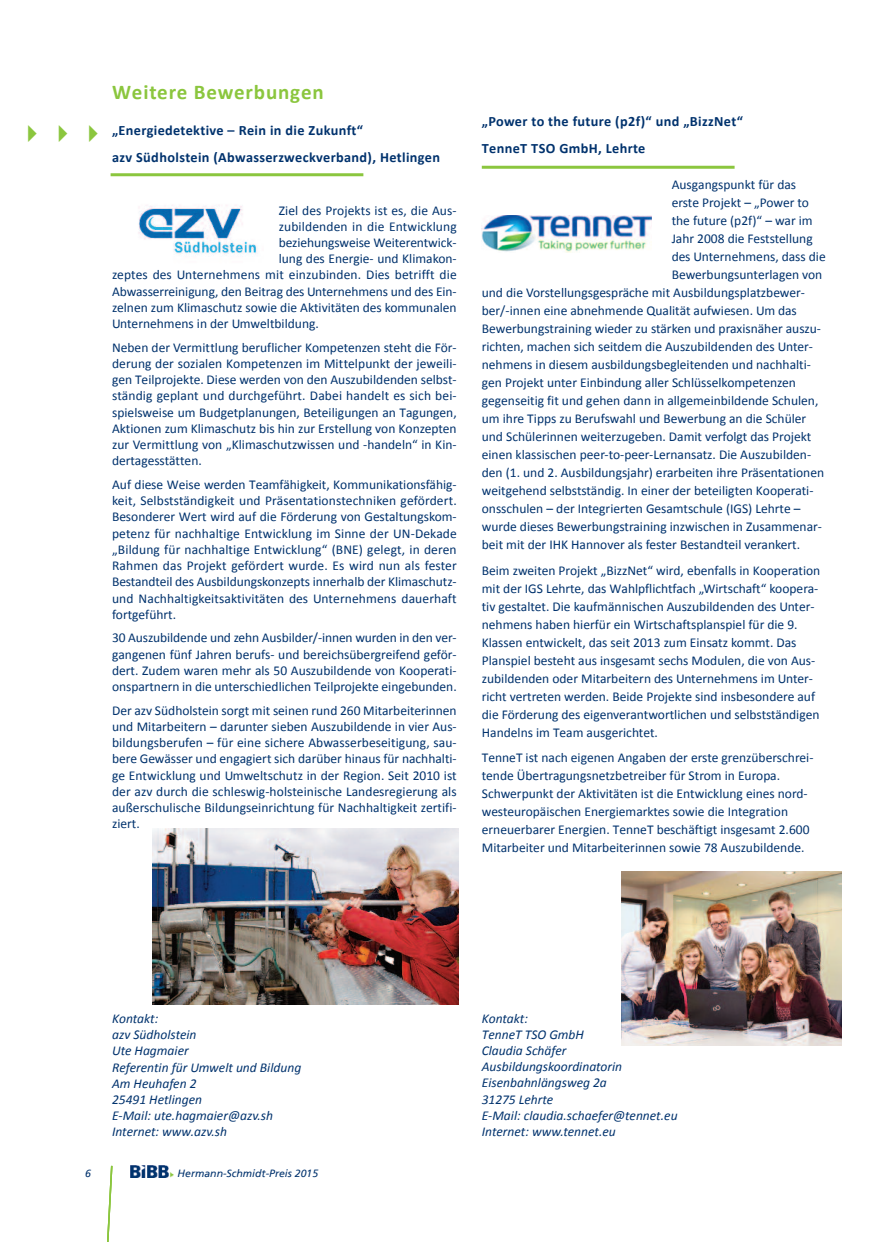
<style>
.page{position:relative;width:872px;height:1242px;background:#fff}
.page>*{position:absolute;margin:0;border:0;box-sizing:border-box;transform-origin:0 0}
.t1{font:27px "Webdings";color:#8bc63e}
.t2{font:700 21px "Calibri";letter-spacing:.04em;color:#8bc63e}
.t3{font:700 14.25px/27px "Calibri";letter-spacing:.025em;color:#00326d}
.t4{font:13.5px/16.2px "Calibri";color:#00326d;text-align:justify}
.t5{font:italic 13.5px/16.2px "Calibri";color:#00326d}
.t6{font:italic 10.5px "Frutiger";color:#00326d}
</style>
<div class="page">
<img style="left:131px;top:1165px;width:42px;height:12px">
<svg style="left:107px;top:1165px;width:6px;height:77px"></svg>
<hr style="left:111px;top:173px;width:252px;height:3px;background:#8bc63e">
<img style="left:152px;top:828px;width:306px;height:176px">
<img style="left:138px;top:205px;width:119px;height:49px">
<hr style="left:482px;top:166px;width:252px;height:3px;background:#8bc63e">
<img style="left:622px;top:872px;width:219px;height:173px">
<img style="left:482px;top:215px;width:169px;height:37px">
<h1 class="t1" style="left:18px;top:121px;width:90px">✔✔✔</h1>
<h2 class="t2" style="left:112px;top:83px;width:213px">Weitere Bewerbungen</h2>
<p class="t3" style="left:112px;top:118px;width:329px">„Energiedetektive – Rein in die Zukunft“<br>azv Südholstein (Abwasserzweckverband), Hetlingen</p>
<p class="t4" style="left:279px;top:203px;width:179px">Ziel des Projekts ist es, die Aus-</p>
<p class="t4" style="left:279px;top:219px;width:179px">zubildenden in die Entwicklung</p>
<p class="t4" style="left:279px;top:235px;width:179px">beziehungsweise Weiterentwick-</p>
<p class="t4" style="left:279px;top:252px;width:179px">lung des Energie- und Klimakon-</p>
<p class="t4" style="left:112px;top:268px;width:346px">zeptes des Unternehmens mit einzubinden. Dies betrifft die</p>
<p class="t4" style="left:112px;top:284px;width:346px">Abwasserreinigung, den Beitrag des Unternehmens und des Ein-</p>
<p class="t4" style="left:112px;top:300px;width:346px">zelnen zum Klimaschutz sowie die Aktivitäten des kommunalen</p>
<p class="t4" style="left:112px;top:317px;width:208px">Unternehmens in der Umweltbildung.</p>
<p class="t4" style="left:112px;top:340px;width:346px">Neben der Vermittlung beruflicher Kompetenzen steht die För&shy;derung der sozialen Kompetenzen im Mittelpunkt der jeweili&shy;gen Teilprojekte. Diese werden von den Auszubildenden selbst&shy;ständig geplant und durchgeführt. Dabei handelt es sich bei&shy;spielsweise um Budgetplanungen, Beteiligungen an Tagungen, Aktionen zum Klimaschutz bis hin zur Erstellung von Konzepten zur Vermittlung von „Klimaschutzwissen und -handeln“ in Kin&shy;dertagesstätten.</p>
<p class="t4" style="left:112px;top:477px;width:346px">Auf diese Weise werden Teamfähigkeit, Kommunikationsfähig&shy;keit, Selbstständigkeit und Präsentationstechniken gefördert.<br>Besonderer Wert wird auf die Förderung von Gestaltungskom&shy;petenz für nachhaltige Entwicklung im Sinne der UN-Dekade „Bildung für nachhaltige Entwicklung“ (BNE) gelegt, in deren Rahmen das Projekt gefördert wurde. Es wird nun als fester Bestandteil des Ausbildungskonzepts innerhalb der Klimaschutz&shy;und Nachhaltigkeitsaktivitäten des Unternehmens dauerhaft fortgeführt.</p>
<p class="t4" style="left:112px;top:631px;width:346px">30 Auszubildende und zehn Ausbilder/-innen wurden in den ver&shy;gangenen fünf Jahren berufs- und bereichsübergreifend geför&shy;dert. Zudem waren mehr als 50 Auszubildende von Kooperati&shy;onspartnern in die unterschiedlichen Teilprojekte eingebunden.</p>
<p class="t4" style="left:112px;top:703px;width:346px">Der azv Südholstein sorgt mit seinen rund 260 Mitarbeiterinnen und Mitarbeitern – darunter sieben Auszubildende in vier Aus&shy;bildungsberufen – für eine sichere Abwasserbeseitigung, sau&shy;bere Gewässer und engagiert sich darüber hinaus für nachhalti&shy;ge Entwicklung und Umweltschutz in der Region. Seit 2010 ist der azv durch die schleswig-holsteinische Landesregierung als außerschulische Bildungseinrichtung für Nachhaltigkeit zertifi&shy;ziert.</p>
<p class="t3" style="left:482px;top:109px;width:263px">„Power to the future (p2f)“ und „BizzNet“<br>TenneT TSO GmbH, Lehrte</p>
<p class="t4" style="left:671px;top:178px;width:126px">Ausgangspunkt für das</p>
<p class="t4" style="left:671px;top:196px;width:139px">erste Projekt – „Power to</p>
<p class="t4" style="left:671px;top:214px;width:143px">the future (p2f)“ – war im</p>
<p class="t4" style="left:671px;top:232px;width:142px">Jahr 2008 die Feststellung</p>
<p class="t4" style="left:671px;top:250px;width:156px">des Unternehmens, dass die</p>
<p class="t4" style="left:671px;top:268px;width:152px">Bewerbungsunterlagen von</p>
<p class="t4" style="left:482px;top:286px;width:325px">und die Vorstellungsgespräche mit Ausbildungsplatzbewer-</p>
<p class="t4" style="left:482px;top:304px;width:317px">ber/-innen eine abnehmende Qualität aufwiesen. Um das</p>
<p class="t4" style="left:482px;top:322px;width:341px">Bewerbungstraining wieder zu stärken und praxisnäher auszu-</p>
<p class="t4" style="left:482px;top:340px;width:333px">richten, machen sich seitdem die Auszubildenden des Unter-</p>
<p class="t4" style="left:482px;top:358px;width:331px">nehmens in diesem ausbildungsbegleitenden und nachhalti-</p>
<p class="t4" style="left:482px;top:376px;width:316px">gen Projekt unter Einbindung aller Schlüsselkompetenzen</p>
<p class="t4" style="left:482px;top:394px;width:338px">gegenseitig fit und gehen dann in allgemeinbildende Schulen,</p>
<p class="t4" style="left:482px;top:412px;width:326px">um ihre Tipps zu Berufswahl und Bewerbung an die Schüler</p>
<p class="t4" style="left:482px;top:430px;width:331px">und Schülerinnen weiterzugeben. Damit verfolgt das Projekt</p>
<p class="t4" style="left:482px;top:448px;width:331px">einen klassischen peer-to-peer-Lernansatz. Die Auszubilden-</p>
<p class="t4" style="left:482px;top:466px;width:344px">den (1. und 2. Ausbildungsjahr) erarbeiten ihre Präsentationen</p>
<p class="t4" style="left:482px;top:484px;width:333px">weitgehend selbstständig. In einer der beteiligten Kooperati-</p>
<p class="t4" style="left:482px;top:502px;width:320px">onsschulen – der Integrierten Gesamtschule (IGS) Lehrte –</p>
<p class="t4" style="left:482px;top:520px;width:342px">wurde dieses Bewerbungstraining inzwischen in Zusammenar-</p>
<p class="t4" style="left:482px;top:538px;width:320px">beit mit der IHK Hannover als fester Bestandteil verankert.</p>
<p class="t4" style="left:482px;top:562px;width:340px;line-height:18px;text-align:left">Beim zweiten Projekt „BizzNet“ wird, ebenfalls in Kooperation mit der IGS Lehrte, das Wahlpflichtfach „Wirtschaft“ koopera&shy;tiv gestaltet. Die kaufmännischen Auszubildenden des Unter&shy;nehmens haben hierfür ein Wirtschaftsplanspiel für die 9.<br>Klassen entwickelt, das seit 2013 zum Einsatz kommt. Das Planspiel besteht aus insgesamt sechs Modulen, die von Aus&shy;zubildenden oder Mitarbeitern des Unternehmens im Unter&shy;richt vertreten werden. Beide Projekte sind insbesondere auf die Förderung des eigenverantwortlichen und selbstständigen Handelns im Team ausgerichtet.</p>
<p class="t4" style="left:482px;top:750px;width:333px;line-height:18px;text-align:left">TenneT ist nach eigenen Angaben der erste grenzüberschrei&shy;tende Übertragungsnetzbetreiber für Strom in Europa.<br>Schwerpunkt der Aktivitäten ist die Entwicklung eines nord&shy;westeuropäischen Energiemarktes sowie die Integration erneuerbarer Energien. TenneT beschäftigt insgesamt 2.600<br>Mitarbeiter und Mitarbeiterinnen sowie 78 Auszubildende.</p>
<p class="t5" style="left:112px;top:1011px;width:191px">Kontakt:<br>azv Südholstein<br>Ute Hagmaier<br>Referentin für Umwelt und Bildung<br>Am Heuhafen 2<br>25491 Hetlingen<br>E-Mail: ute.hagmaier@azv.sh<br>Internet: www.azv.sh</p>
<p class="t6" style="left:85px;top:1167px;width:7px">6</p>
<p class="t6" style="left:178px;top:1167px;width:142px">Hermann-Schmidt-Preis 2015</p>
<p class="t5" style="left:482px;top:1011px;width:197px">Kontakt:<br>TenneT TSO GmbH<br>Claudia Schäfer<br>Ausbildungskoordinatorin<br>Eisenbahnlängsweg 2a<br>31275 Lehrte<br>E-Mail: claudia.schaefer@tennet.eu<br>Internet: www.tennet.eu</p>
</div>
